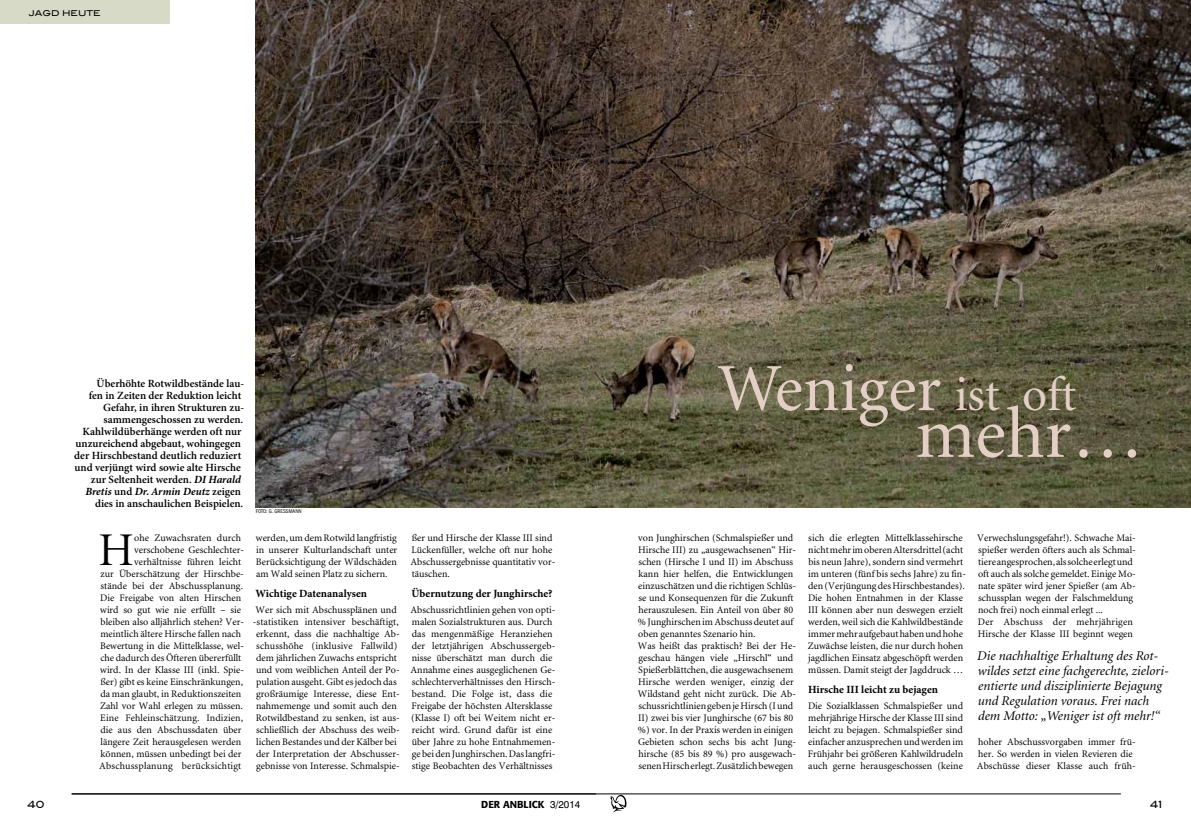
<style>
.page{position:relative;width:1191px;height:823px;background:#fff}
.page>*{position:absolute;margin:0;border:0;box-sizing:border-box;transform-origin:0 0}
.t1{font:72.7px "Minion";color:#e3cfc5}
.t2{font:67.4px "Minion";letter-spacing:-.005em;color:#e3cfc5}
.t3{font:47px "Minion MM 367 585 46";color:#000}
.t4{font:italic 13.4px/14.9px "Minion";color:#000}
.t5{font:600 11px/12px "Minion Pro";color:#000;text-align:right}
.t6{font:700 11px "Minion Pro";color:#000}
.t7{font:10px/12px "Minion MM 367 585 10";color:#000}
.t8{font:10px "Minion MM 367 585 10";letter-spacing:.02em;color:#000}
.t9{font:500 10px "Formata Euro Hacek";color:#000}
.t10{font:500 10px "Blair ITC";color:#000}
.t11{font:500 8px "Blair ITC";color:#000}
.t12{font:condensed 5.6px "Franklin Gothic";color:#000}
.s1{font-weight:700;font-style:italic}
.s2{font-size:48.5px}
.s3{font-family:"Swiss 721 BT";font-weight:400}
</style>
<div class="page">
<hr style="left:596px;top:793px;width:524px;height:1px;background:#000">
<svg style="left:610px;top:794px;width:16px;height:18px"></svg>
<hr style="left:72px;top:793px;width:524px;height:1px;background:#000">
<img style="left:256px;top:0;width:935px;height:506px">
<div style="left:0;top:0;width:170px;height:23px;background:#d7dac6"></div>
<p class="t11" style="left:29px;top:8px;width:73px">JAGD HEUTE</p>
<p class="t11" style="left:29px;top:8px;width:97px">XXXXXXXXXXXXX</p>
<p class="t5" style="left:74px;top:377px;width:171px">Überhöhte Rotwildbestände lau-<br>fen in Zeiten der Reduktion leicht Gefahr, in ihren Strukturen zu&shy;sammengeschossen zu werden.<br>Kahlwildüberhänge werden oft nur unzureichend abgebaut, wohingegen der Hirschbestand deutlich reduziert und verjüngt wird sowie alte Hirsche zur Seltenheit werden. <span class="s1">DI Harald Bretis</span> und <span class="s1">Dr. Armin Deutz</span> zeigen dies in anschaulichen Beispielen.</p>
<h3 class="t3" style="left:98px;top:525px;width:37px">H</h3>
<p class="t7" style="left:134px;top:531px;width:108px">ohe Zuwachsraten durch</p>
<p class="t7" style="left:134px;top:543px;width:111px">verschobene Geschlechter-</p>
<p class="t7" style="left:134px;top:555px;width:109px">verhältnisse führen leicht</p>
<p class="t7" style="left:101px;top:567px;width:145px">zur Überschätzung der Hirschbe-</p>
<p class="t7" style="left:100px;top:579px;width:144px">stände bei der Abschussplanung.</p>
<p class="t7" style="left:100px;top:591px;width:142px">Die Freigabe von alten Hirschen</p>
<p class="t7" style="left:100px;top:603px;width:142px">wird so gut wie nie erfüllt – sie</p>
<p class="t7" style="left:101px;top:615px;width:145px">bleiben also alljährlich stehen? Ver-</p>
<p class="t7" style="left:100px;top:627px;width:142px">meintlich ältere Hirsche fallen nach</p>
<p class="t7" style="left:100px;top:639px;width:145px">Bewertung in die Mittelklasse, wel-</p>
<p class="t7" style="left:100px;top:651px;width:142px">che dadurch des Öfteren übererfüllt</p>
<p class="t7" style="left:100px;top:663px;width:145px">wird. In der Klasse III (inkl. Spie-</p>
<p class="t7" style="left:100px;top:675px;width:144px">ßer) gibt es keine Einschränkungen,</p>
<p class="t7" style="left:100px;top:687px;width:142px">da man glaubt, in Reduktionszeiten</p>
<p class="t7" style="left:100px;top:699px;width:144px">Zahl vor Wahl erlegen zu müssen.</p>
<p class="t7" style="left:100px;top:711px;width:144px">Eine Fehleinschätzung. Indizien,</p>
<p class="t7" style="left:100px;top:723px;width:143px">die aus den Abschussdaten über</p>
<p class="t7" style="left:101px;top:735px;width:142px">längere Zeit herausgelesen werden</p>
<p class="t7" style="left:100px;top:747px;width:143px">können, müssen unbedingt bei der</p>
<p class="t8" style="left:99px;top:760px;width:144px">Abschussplanung berücksichtigt</p>
<p class="t12" style="left:256px;top:507px;width:47px">FOTO: G. GRESSMANN</p>
<p class="t7" style="left:256px;top:531px;width:143px;text-align:justify">werden, um dem Rotwild langfristig in unserer Kulturlandschaft unter Berücksichtigung der Wildschäden am Wald seinen Platz zu sichern.</p>
<p class="t6" style="left:255px;top:586px;width:113px">Wichtige Datenanalysen</p>
<p class="t7" style="left:253px;top:603px;width:148px;text-align:center">Wer sich mit Abschussplänen und -statistiken intensiver beschäftigt, erkennt, dass die nachhaltige Ab&shy;schusshöhe (inklusive Fallwild) dem jährlichen Zuwachs entspricht und vom weiblichen Anteil der Po&shy;pulation ausgeht. Gibt es jedoch das großräumige Interesse, diese Ent&shy;nahmemenge und somit auch den Rotwildbestand zu senken, ist aus&shy;schließlich der Abschuss des weib&shy;lichen Bestandes und der Kälber bei der Interpretation der Abschusser&shy;gebnisse von Interesse. Schmalspie-</p>
<p class="t7" style="left:410px;top:531px;width:146px">ßer und Hirsche der Klasse III sind<br>Lückenfüller, welche oft nur hohe<br>Abschussergebnisse quantitativ vor&shy;täuschen.</p>
<p class="t6" style="left:411px;top:586px;width:143px">Übernutzung der Junghirsche?</p>
<p class="t7" style="left:410px;top:603px;width:146px">Abschussrichtlinien gehen von opti&shy;malen Sozialstrukturen aus. Durch das mengenmäßige Heranziehen der letztjährigen Abschussergeb&shy;nisse überschätzt man durch die Annahme eines ausgeglichenen Ge&shy;schlechterverhältnisses den Hirsch&shy;bestand. Die Folge ist, dass die Freigabe der höchsten Altersklasse (Klasse I) oft bei Weitem nicht er&shy;reicht wird. Grund dafür ist eine über Jahre zu hohe Entnahmemen&shy;ge bei den Junghirschen. Das langfri&shy;stige Beobachten des Verhältnisses</p>
<h2 class="t2" style="left:718px;top:355px;width:360px">Weniger <span class="s2">ist oft</span></h2>
<h1 class="t1" style="left:915px;top:397px;width:230px">mehr…</h1>
<p class="t7" style="left:638px;top:531px;width:160px">von Junghirschen (Schmalspießer und Hirsche III) zu „ausgewachsenen“ Hir&shy;schen (Hirsche I und II) im Abschuss kann hier helfen, die Entwicklungen einzuschätzen und die richtigen Schlüs&shy;se und Konsequenzen für die Zukunft herauszulesen. Ein Anteil von über 80 % Junghirschen im Abschuss deutet auf oben genanntes Szenario hin.<br>Was heißt das praktisch? Bei der He&shy;geschau hängen viele „Hirschl“ und Spießerblättchen, die ausgewachsenem Hirsche werden weniger, einzig der Wildstand geht nicht zurück. Die Ab&shy;schussrichtlinien geben je Hirsch (I und II) zwei bis vier Junghirsche (67 bis 80 %) vor. In der Praxis werden in einigen Gebieten schon sechs bis acht Jung&shy;hirsche (85 bis 89 %) pro ausgewach&shy;senen Hirsch erlegt. Zusätzlich bewegen</p>
<p class="t7" style="left:808px;top:531px;width:159px">sich die erlegten Mittelklassehirsche nicht mehr im oberen Altersdrittel (acht bis neun Jahre), sondern sind vermehrt im unteren (fünf bis sechs Jahre) zu fin&shy;den (Verjüngung des Hirschbestandes).<br>Die hohen Entnahmen in der Klasse III können aber nun deswegen erzielt werden, weil sich die Kahlwildbestände immer mehr aufgebaut haben und hohe Zuwächse leisten, die nur durch hohen jagdlichen Einsatz abgeschöpft werden müssen. Damit steigt der Jagddruck …</p>
<p class="t6" style="left:808px;top:682px;width:131px">Hirsche III leicht zu bejagen</p>
<p class="t7" style="left:808px;top:699px;width:157px;text-align:justify">Die Sozialklassen Schmalspießer und mehrjährige Hirsche der Klasse III sind leicht zu bejagen. Schmalspießer sind einfacher anzusprechen und werden im Frühjahr bei größeren Kahlwildrudeln auch gerne herausgeschossen (keine</p>
<p class="t7" style="left:977px;top:531px;width:160px">Verwechslungsgefahr!). Schwache Mai&shy;spießer werden öfters auch als Schmal&shy;tiere angesprochen, als solche erlegt und oft auch als solche gemeldet. Einige Mo&shy;nate später wird jener Spießer (am Ab&shy;schussplan wegen der Falschmeldung noch frei) noch einmal erlegt ...<br>Der Abschuss der mehrjährigen Hirsche der Klasse III beginnt wegen</p>
<h3 class="t4" style="left:977px;top:648px;width:193px">Die nachhaltige Erhaltung des Rot&shy;wildes setzt eine fachgerechte, zielori&shy;entierte und disziplinierte Bejagung und Regulation voraus. Frei nach dem Motto: „Weniger ist oft mehr!“</h3>
<p class="t7" style="left:976px;top:735px;width:160px">hoher Abschussvorgaben immer frü&shy;her. So werden in vielen Revieren die<br>Abschüsse dieser Klasse auch früh-</p>
<p class="t10" style="left:27px;top:797px;width:19px">40</p>
<p class="t9" style="left:481px;top:798px;width:101px">DER ANBLICK <span class="s3">3/2014</span></p>
<p class="t10" style="left:1150px;top:797px;width:14px">41</p>
</div>
